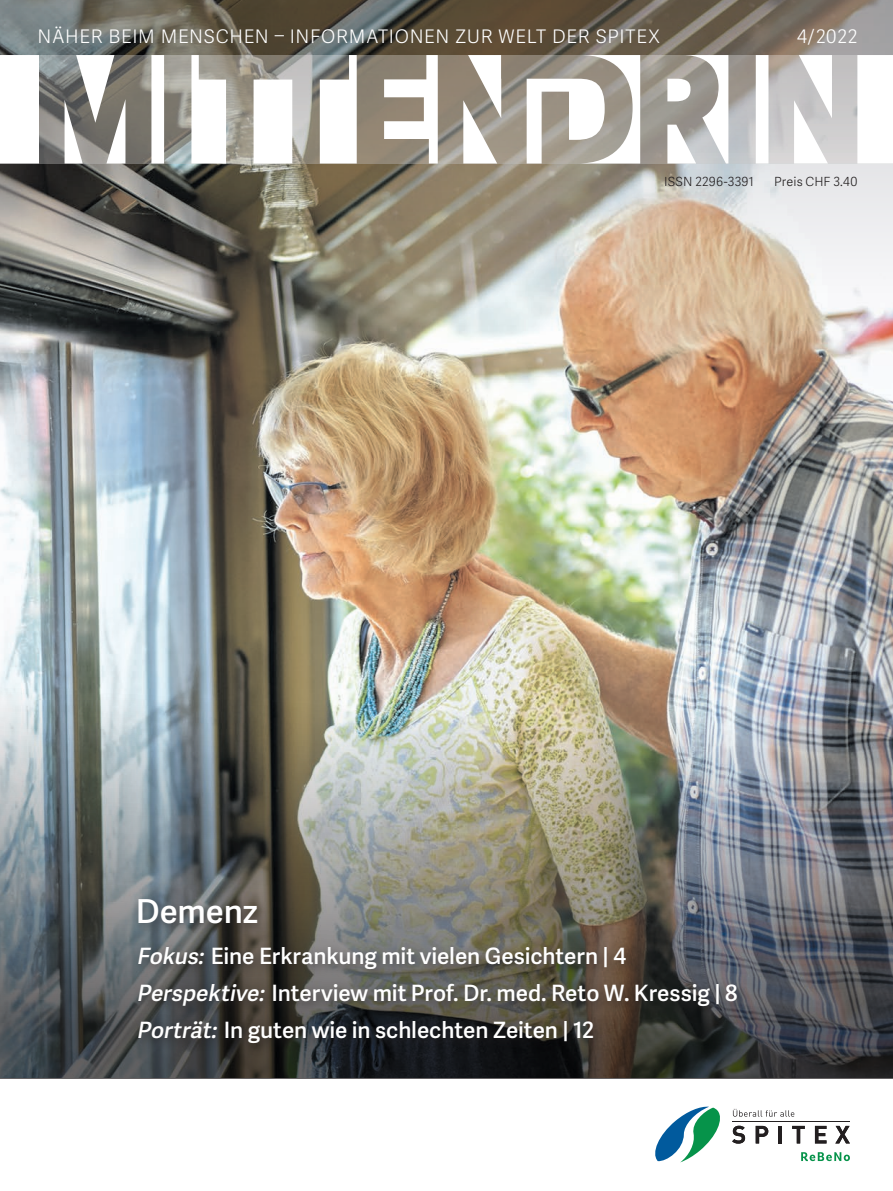
<style>
.page{position:relative;width:893px;height:1191px;background:#fff}
.page>*{position:absolute;margin:0;border:0;box-sizing:border-box;transform-origin:0 0}
.t1{font:600 33px "Adelle Sans";letter-spacing:-.005em;color:#fff}
.t2{font:600 22.5px/37px "Adelle Sans";letter-spacing:-.005em;color:#fff}
.t3{font:300 18.75px "Adelle Sans";letter-spacing:.03em;color:#fff}
.t4{font:300 12.6px "Adelle Sans";letter-spacing:.01em;color:#231f20}
.s1{font-style:italic}
</style>
<div class="page">
<img style="left:0;top:327px;width:893px;height:276px">
<img style="left:0;top:603px;width:893px;height:475px">
<svg style="left:0;top:164px;width:893px;height:163px;background:#a1998c"></svg>
<svg style="left:0;top:0;width:893px;height:55px;background:#696357"></svg>
<svg style="left:39px;top:55px;width:819px;height:108px"></svg>
<div style="left:132px;top:892px;width:617px;height:163px;background:#231f20;opacity:.58"></div>
<svg style="left:655px;top:1106px;width:65px;height:56px"></svg>
<hr style="left:733px;top:1121px;width:117px;height:1px;background:#231f20">
<svg style="left:733px;top:1108px;width:61px;height:8px"></svg>
<svg style="left:732px;top:1125px;width:13px;height:18px"></svg>
<svg style="left:756px;top:1125px;width:12px;height:18px"></svg>
<hr style="left:779px;top:1125px;width:3px;height:18px;background:#231f20">
<svg style="left:792px;top:1125px;width:13px;height:18px"></svg>
<svg style="left:815px;top:1125px;width:11px;height:18px"></svg>
<svg style="left:835px;top:1125px;width:15px;height:18px"></svg>
<svg style="left:801px;top:1152px;width:49px;height:9px"></svg>
<p class="t3" style="left:38px;top:25px;width:624px">NÄHER BEIM MENSCHEN – INFORMATIONEN ZUR WELT DER SPITEX</p>
<p class="t3" style="left:797px;top:25px;width:62px">4/2022</p>
<p class="t4" style="left:664px;top:174px;width:91px">ISSN 2296-3391</p>
<p class="t4" style="left:774px;top:174px;width:85px">Preis CHF 3.40</p>
<h1 class="t1" style="left:136px;top:887px;width:124px">Demenz</h1>
<p class="t2" style="left:136px;top:936px;width:603px"><span class="s1">Fokus:</span>Eine Erkrankung mit vielen Gesichtern | 4<br><span class="s1">Perspektive:</span>Interview mit Prof. Dr. med. Reto W. Kressig | 8<br><span class="s1">Porträt:</span>In guten wie in schlechten Zeiten | 12</p>
</div>
